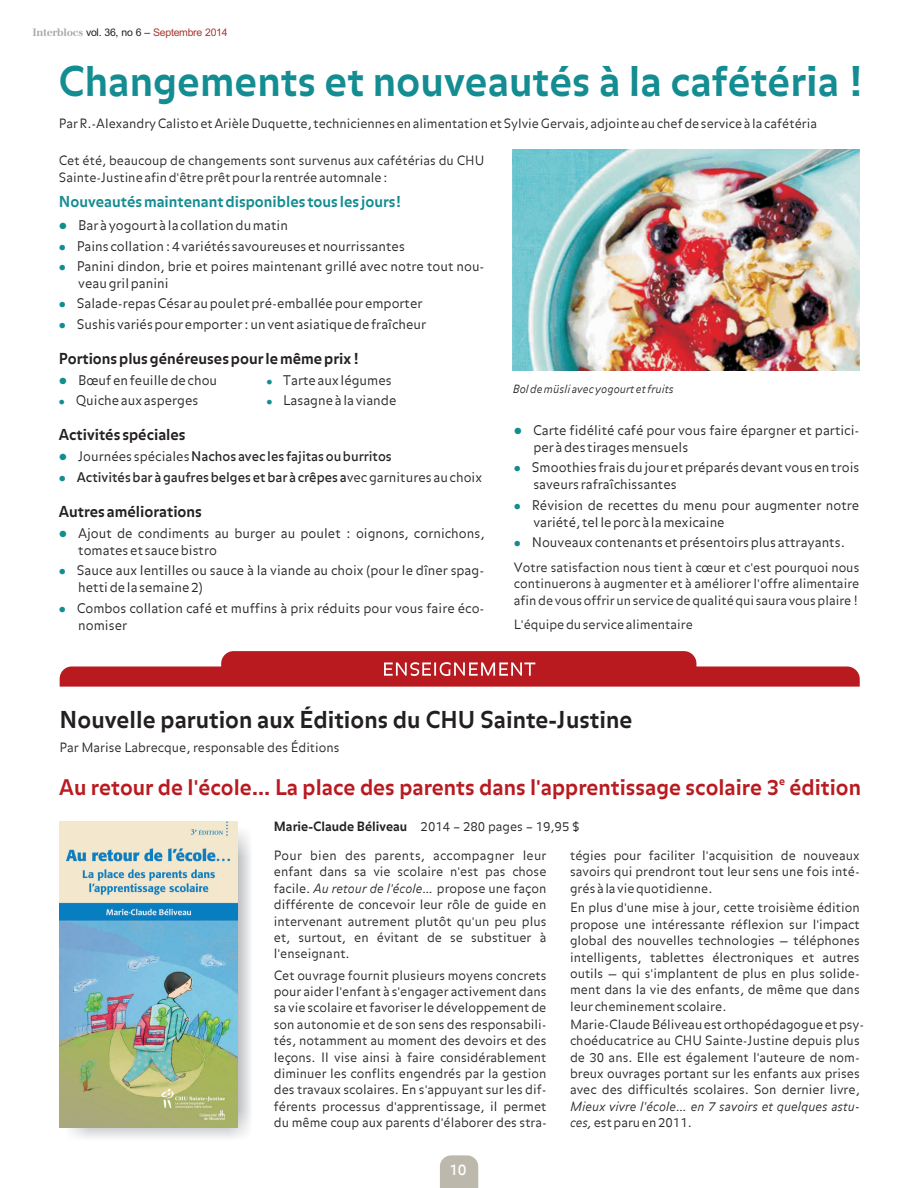
<style>
.page{position:relative;width:918px;height:1188px;background:#fff}
.page>*{position:absolute;margin:0;border:0;box-sizing:border-box;transform-origin:0 0}
.t1{font:700 40.65px "Balance";color:#138d91}
.t2{font:700 23.1px "Balance";color:#231f20}
.t3{font:700 21.45px "Balance";color:#b81a1f}
.t4{font:700 15px "Balance";color:#231f20}
.t5{font:700 15px "Balance";color:#138d91}
.t6{font:15px "Balance";color:#fff}
.t7{font:300 13.2px/20.4px "Balance";color:#231f20}
.t8{font:13.2px/20.4px "Balance";color:#231f20}
.t9{font:300 12.75px/16.4px "Balance";color:#231f20;text-align:justify}
.t10{font:italic 300 12.75px/16.4px "Balance";color:#231f20}
.t11{font:700 12.75px "Balance";color:#231f20}
.t12{font:italic 300 11.25px "Balance";color:#231f20}
.t13{font:11.25px "Wingdings";color:#138d91}
.t14{font:700 10.65px "Balance";color:#b81a1f}
.t15{font:10.5px "Arial";letter-spacing:-.03em;color:#a73930}
.t16{font:9.6px "Wingdings";color:#138d91}
.t17{font:8.1px "Wingdings";color:#138d91}
.s1{font-family:"Walbaum Italic Os F,Bold";color:#a8a9ad}
.s2{color:#231f20}
.s3{font-weight:300}
.s4{font-style:italic}
.s5{font-style:normal}
</style>
<div class="page">
<img style="left:513px;top:149px;width:347px;height:221px">
<svg style="left:60px;top:651px;width:800px;height:36px"></svg>
<img style="left:60px;top:821px;width:178px;height:307px">
<svg style="left:440px;top:1155px;width:38px;height:33px"></svg>
<p class="t15" style="left:32px;top:28px;width:197px"><span class="s1">Interblocs</span> <span class="s2">vol. 36, no 6 –</span> Septembre 2014</p>
<h1 class="t1" style="left:58px;top:64px;width:808px">Changements et nouveautés à la cafétéria !</h1>
<p class="t9" style="left:59px;top:116px;width:760px">Par R.-Alexandry Calisto et Arièle Duquette, techniciennes en alimentation et Sylvie Gervais, adjointe au chef de service à la cafétéria</p>
<p class="t9" style="left:59px;top:153px;width:427px">Cet été, beaucoup de changements sont survenus aux cafétérias du CHU<br>Sainte-Justine afin d'être prêt pour la rentrée automnale :</p>
<p class="t5" style="left:59px;top:195px;width:345px">Nouveautés maintenant disponibles tous les jours!</p>
<p class="t13" style="left:59px;top:222px;width:52px">●</p>
<p class="t7" style="left:77px;top:216px;width:409px">Bar à yogourt à la collation du matin<br>Pains collation : 4 variétés savoureuses et nourrissantes<br>Panini dindon, brie et poires maintenant grillé avec notre tout nou-</p>
<p class="t7" style="left:77px;top:274px;width:351px">veau gril panini<br>Salade-repas César au poulet pré-emballée pour emporter<br>Sushis variés pour emporter : un vent asiatique de fraîcheur</p>
<p class="t4" style="left:59px;top:352px;width:302px">Portions plus généreuses pour le même prix !</p>
<p class="t13" style="left:59px;top:376px;width:52px">●</p>
<p class="t17" style="left:59px;top:399px;width:38px">●</p>
<p class="t7" style="left:76px;top:371px;width:143px">Bœuf en feuille de chou<br>Quiche aux asperges</p>
<p class="t4" style="left:59px;top:429px;width:128px">Activités spéciales</p>
<p class="t17" style="left:266px;top:379px;width:38px">●</p>
<p class="t17" style="left:266px;top:399px;width:38px">●</p>
<p class="t7" style="left:283px;top:371px;width:115px">Tarte aux légumes<br>Lasagne à la viande</p>
<p class="t13" style="left:59px;top:453px;width:52px">●</p>
<p class="t16" style="left:59px;top:474px;width:44px">●</p>
<p class="t8" style="left:77px;top:447px;width:407px"><span class="s3">Journées spéciales</span>Nachos avec les fajitas ou burritos<br>Activités bar à gaufres belges et bar à crêpes a<span class="s3">vec garnitures au choix</span></p>
<p class="t4" style="left:59px;top:505px;width:145px">Autres améliorations</p>
<p class="t13" style="left:59px;top:529px;width:52px">●</p>
<p class="t16" style="left:59px;top:568px;width:44px">●</p>
<p class="t16" style="left:59px;top:605px;width:44px">●</p>
<p class="t7" style="left:78px;top:526px;width:408px;line-height:17px">Ajout de condiments au burger au poulet : oignons, cornichons, tomates et sauce bistro</p>
<p class="t7" style="left:77px;top:563px;width:409px;line-height:17px">Sauce aux lentilles ou sauce à la viande au choix (pour le dîner spag&shy;hetti de la semaine 2)</p>
<p class="t7" style="left:77px;top:600px;width:409px;line-height:17px">Combos collation café et muffins à prix réduits pour vous faire éco&shy;nomiser</p>
<p class="t12" style="left:513px;top:384px;width:163px">Bol de müsli avec yogourt et fruits</p>
<p class="t7" style="left:533px;top:423px;width:328px;line-height:17px">Carte fidélité café pour vous faire épargner et partici&shy;per à des tirages mensuels</p>
<p class="t7" style="left:532px;top:460px;width:329px;line-height:17px">Smoothies frais du jour et préparés devant vous en trois saveurs rafraîchissantes</p>
<p class="t7" style="left:532px;top:497px;width:329px;line-height:17px">Révision de recettes du menu pour augmenter notre variété, tel le porc à la mexicaine</p>
<p class="t7" style="left:532px;top:533px;width:315px">Nouveaux contenants et présentoirs plus attrayants.</p>
<p class="t9" style="left:514px;top:560px;width:347px">Votre satisfaction nous tient à cœur et c'est pourquoi nous continuerons à augmenter et à améliorer l'offre alimentaire afin de vous offrir un service de qualité qui saura vous plaire !</p>
<p class="t9" style="left:514px;top:617px;width:180px">L'équipe du service alimentaire</p>
<p class="t13" style="left:514px;top:426px;width:52px">●</p>
<p class="t16" style="left:514px;top:465px;width:44px">●</p>
<p class="t16" style="left:514px;top:502px;width:44px">●</p>
<p class="t16" style="left:514px;top:540px;width:44px">●</p>
<h2 class="t2" style="left:60px;top:710px;width:574px">Nouvelle parution aux Éditions du CHU Sainte-Justine</h2>
<p class="t9" style="left:60px;top:740px;width:281px">Par Marise Labrecque, responsable des Éditions</p>
<p class="t14" style="left:779px;top:776px;width:8px">e</p>
<h3 class="t3" style="left:59px;top:779px;width:803px">Au retour de l'école… La place des parents dans l'apprentissage scolaire 3 édition</h3>
<p class="t11" style="left:274px;top:821px;width:307px">Marie-Claude Béliveau <span class="s3">2014 – 280 pages – 19,95 $</span></p>
<p class="t9" style="left:274px;top:848px;width:274px">Pour bien des parents, accompagner leur enfant dans sa vie scolaire n'est pas chose facile. <span class="s4">Au retour de l'école…</span> propose une façon différente de concevoir leur rôle de guide en intervenant autrement plutôt qu'un peu plus et, surtout, en évitant de se substituer à l'enseignant.</p>
<p class="t9" style="left:274px;top:968px;width:275px">Cet ouvrage fournit plusieurs moyens concrets pour aider l'enfant à s'engager activement dans sa vie scolaire et favoriser le développement de son autonomie et de son sens des responsabili&shy;tés, notamment au moment des devoirs et des leçons. Il vise ainsi à faire considérablement diminuer les conflits engendrés par la gestion des travaux scolaires. En s'appuyant sur les dif&shy;férents processus d'apprentissage, il permet du même coup aux parents d'élaborer des stra-</p>
<p class="t6" style="left:449px;top:1163px;width:19px">10</p>
<p class="t9" style="left:570px;top:848px;width:291px">tégies pour faciliter l'acquisition de nouveaux savoirs qui prendront tout leur sens une fois inté&shy;grés à la vie quotidienne.</p>
<p class="t9" style="left:570px;top:901px;width:291px">En plus d'une mise à jour, cette troisième édition propose une intéressante réflexion sur l'impact global des nouvelles technologies — téléphones intelligents, tablettes électroniques et autres outils — qui s'implantent de plus en plus solide&shy;ment dans la vie des enfants, de même que dans leur cheminement scolaire.</p>
<p class="t9" style="left:570px;top:1017px;width:296px;text-align:left">Marie-Claude Béliveau est orthopédagogue et psy&shy;choéducatrice au CHU Sainte-Justine depuis plus de 30 ans. Elle est également l'auteure de nom&shy;breux ouvrages portant sur les enfants aux prises avec des difficultés scolaires. Son dernier livre,</p>
<p class="t10" style="left:570px;top:1099px;width:291px">Mieux vivre l'école… en 7 savoirs et quelques astu&shy;ces,<span class="s5">est paru en 2011.</span></p>
</div>
